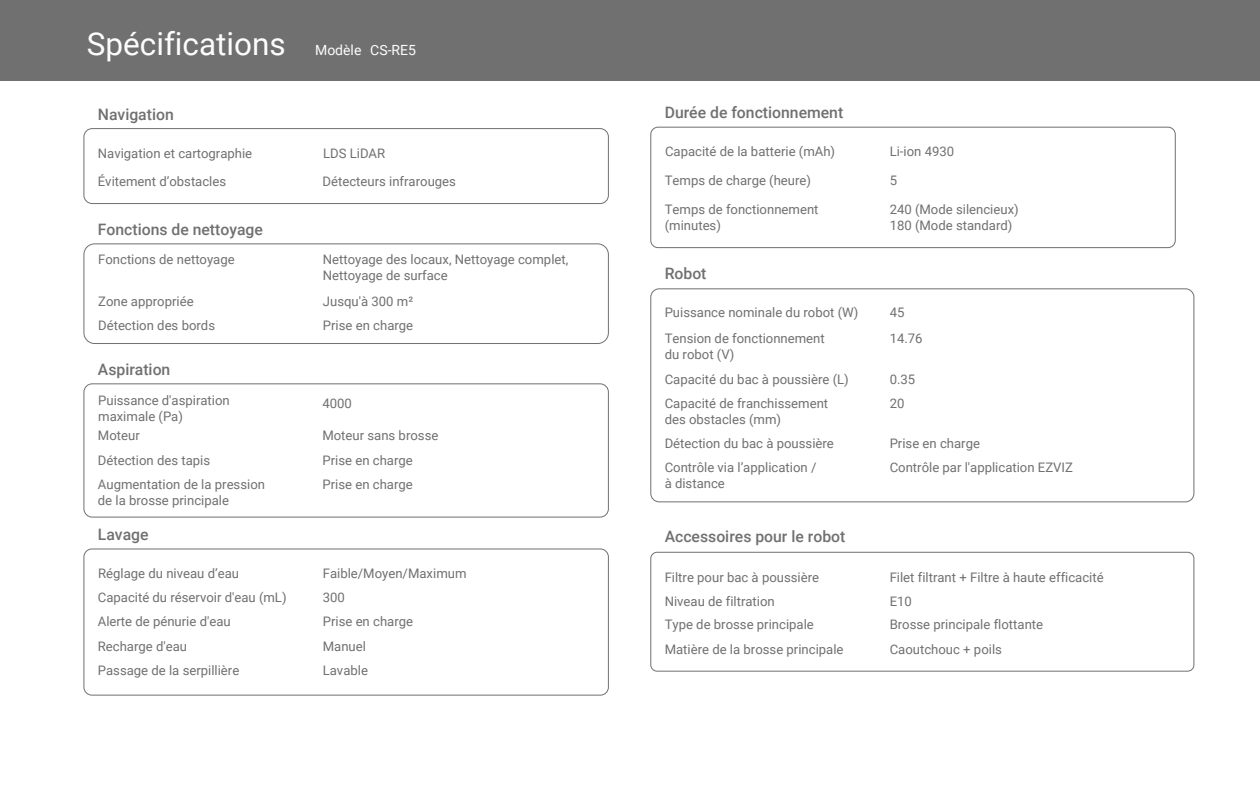
<style>
.page{position:relative;width:1260px;height:788px;background:#fff}
.page>*{position:absolute;margin:0;border:0;box-sizing:border-box;transform-origin:0 0}
.t1{font:31.5px "Roboto";color:#fcfdfd}
.t2{font:500 15.75px "Roboto";color:#717071}
.t3{font:14px "Roboto";color:#fcfdfd}
.t4{font:13.12px/15.8px "Roboto";color:#717071}
</style>
<div class="page">
<div style="left:0;top:0;width:1260px;height:80px;background:#717071"></div>
<div style="left:83px;top:383px;width:526px;height:134px;border:1px solid #717071;border-radius:8px"></div>
<div style="left:83px;top:548px;width:526px;height:147px;border:1px solid #717071;border-radius:8px"></div>
<div style="left:650px;top:127px;width:526px;height:121px;border:1px solid #717071;border-radius:7px"></div>
<div style="left:650px;top:288px;width:544px;height:214px;border:1px solid #717071;border-radius:8px"></div>
<div style="left:650px;top:551px;width:544px;height:120px;border:1px solid #717071;border-radius:6px"></div>
<div style="left:83px;top:128px;width:526px;height:76px;border:1px solid #717071;border-radius:8px"></div>
<div style="left:83px;top:243px;width:526px;height:101px;border:1px solid #717071;border-radius:11px"></div>
<h1 class="t1" style="left:87px;top:22px;width:200px">Spécifications</h1>
<p class="t2" style="left:98px;top:103px;width:77px">Navigation</p>
<p class="t3" style="left:315px;top:41px;width:102px">Modèle CS-RE5</p>
<p class="t4" style="left:98px;top:144px;width:156px">Navigation et cartographie</p>
<p class="t4" style="left:323px;top:144px;width:64px">LDS LiDAR</p>
<p class="t4" style="left:98px;top:173px;width:130px">Évitement d’obstacles</p>
<p class="t4" style="left:323px;top:173px;width:135px">Détecteurs infrarouges</p>
<p class="t2" style="left:98px;top:218px;width:167px">Fonctions de nettoyage</p>
<p class="t4" style="left:98px;top:251px;width:138px">Fonctions de nettoyage</p>
<p class="t4" style="left:323px;top:251px;width:247px">Nettoyage des locaux, Nettoyage complet,<br>Nettoyage de surface</p>
<p class="t4" style="left:98px;top:292px;width:97px">Zone appropriée</p>
<p class="t4" style="left:323px;top:292px;width:92px">Jusqu'à 300 m²</p>
<p class="t4" style="left:98px;top:317px;width:118px">Détection des bords</p>
<p class="t4" style="left:323px;top:317px;width:92px">Prise en charge</p>
<p class="t2" style="left:98px;top:358px;width:74px">Aspiration</p>
<p class="t4" style="left:98px;top:392px;width:133px">Puissance d'aspiration maximale (Pa)</p>
<p class="t4" style="left:322px;top:395px;width:31px">4000</p>
<p class="t4" style="left:98px;top:427px;width:43px">Moteur</p>
<p class="t4" style="left:322px;top:427px;width:118px">Moteur sans brosse</p>
<p class="t4" style="left:98px;top:451px;width:114px">Détection des tapis</p>
<p class="t4" style="left:323px;top:451px;width:92px">Prise en charge</p>
<p class="t4" style="left:98px;top:476px;width:169px">Augmentation de la pression de la brosse principale</p>
<p class="t4" style="left:323px;top:476px;width:92px">Prise en charge</p>
<p class="t2" style="left:98px;top:523px;width:52px">Lavage</p>
<p class="t4" style="left:98px;top:565px;width:142px">Réglage du niveau d’eau</p>
<p class="t4" style="left:323px;top:565px;width:145px">Faible/Moyen/Maximum</p>
<p class="t4" style="left:98px;top:589px;width:190px">Capacité du réservoir d'eau (mL)</p>
<p class="t4" style="left:323px;top:589px;width:24px">300</p>
<p class="t4" style="left:98px;top:613px;width:134px">Alerte de pénurie d'eau</p>
<p class="t4" style="left:323px;top:613px;width:92px">Prise en charge</p>
<p class="t4" style="left:98px;top:638px;width:91px">Recharge d'eau</p>
<p class="t4" style="left:323px;top:638px;width:45px">Manuel</p>
<p class="t4" style="left:98px;top:662px;width:143px">Passage de la serpillière</p>
<p class="t4" style="left:323px;top:662px;width:47px">Lavable</p>
<p class="t2" style="left:665px;top:101px;width:180px">Durée de fonctionnement</p>
<p class="t4" style="left:665px;top:143px;width:172px">Capacité de la batterie (mAh)</p>
<p class="t4" style="left:890px;top:143px;width:66px">Li-ion 4930</p>
<p class="t4" style="left:665px;top:172px;width:148px">Temps de charge (heure)</p>
<p class="t4" style="left:890px;top:172px;width:9px">5</p>
<p class="t4" style="left:665px;top:201px;width:155px">Temps de fonctionnement (minutes)</p>
<p class="t4" style="left:890px;top:201px;width:131px">240 (Mode silencieux)<br>180 (Mode standard)</p>
<p class="t2" style="left:665px;top:262px;width:43px">Robot</p>
<p class="t4" style="left:665px;top:304px;width:195px">Puissance nominale du robot (W)</p>
<p class="t4" style="left:890px;top:304px;width:16px">45</p>
<p class="t4" style="left:665px;top:330px;width:162px">Tension de fonctionnement du robot (V)</p>
<p class="t4" style="left:890px;top:330px;width:34px">14.76</p>
<p class="t4" style="left:665px;top:371px;width:186px">Capacité du bac à poussière (L)</p>
<p class="t4" style="left:890px;top:371px;width:27px">0.35</p>
<p class="t4" style="left:665px;top:395px;width:165px">Capacité de franchissement des obstacles (mm)</p>
<p class="t4" style="left:890px;top:395px;width:16px">20</p>
<p class="t4" style="left:665px;top:434px;width:171px">Détection du bac à poussière</p>
<p class="t4" style="left:890px;top:434px;width:92px">Prise en charge</p>
<p class="t4" style="left:665px;top:459px;width:153px">Contrôle via l’application / à distance</p>
<p class="t4" style="left:890px;top:459px;width:185px">Contrôle par l'application EZVIZ</p>
<p class="t2" style="left:665px;top:525px;width:182px">Accessoires pour le robot</p>
<p class="t4" style="left:665px;top:568px;width:156px">Filtre pour bac à poussière</p>
<p class="t4" style="left:890px;top:568px;width:216px">Filet filtrant + Filtre à haute efficacité</p>
<p class="t4" style="left:665px;top:592px;width:112px">Niveau de filtration</p>
<p class="t4" style="left:890px;top:592px;width:24px">E10</p>
<p class="t4" style="left:665px;top:616px;width:151px">Type de brosse principale</p>
<p class="t4" style="left:890px;top:616px;width:155px">Brosse principale flottante</p>
<p class="t4" style="left:665px;top:640px;width:180px">Matière de la brosse principale</p>
<p class="t4" style="left:890px;top:640px;width:114px">Caoutchouc + poils</p>
</div>
